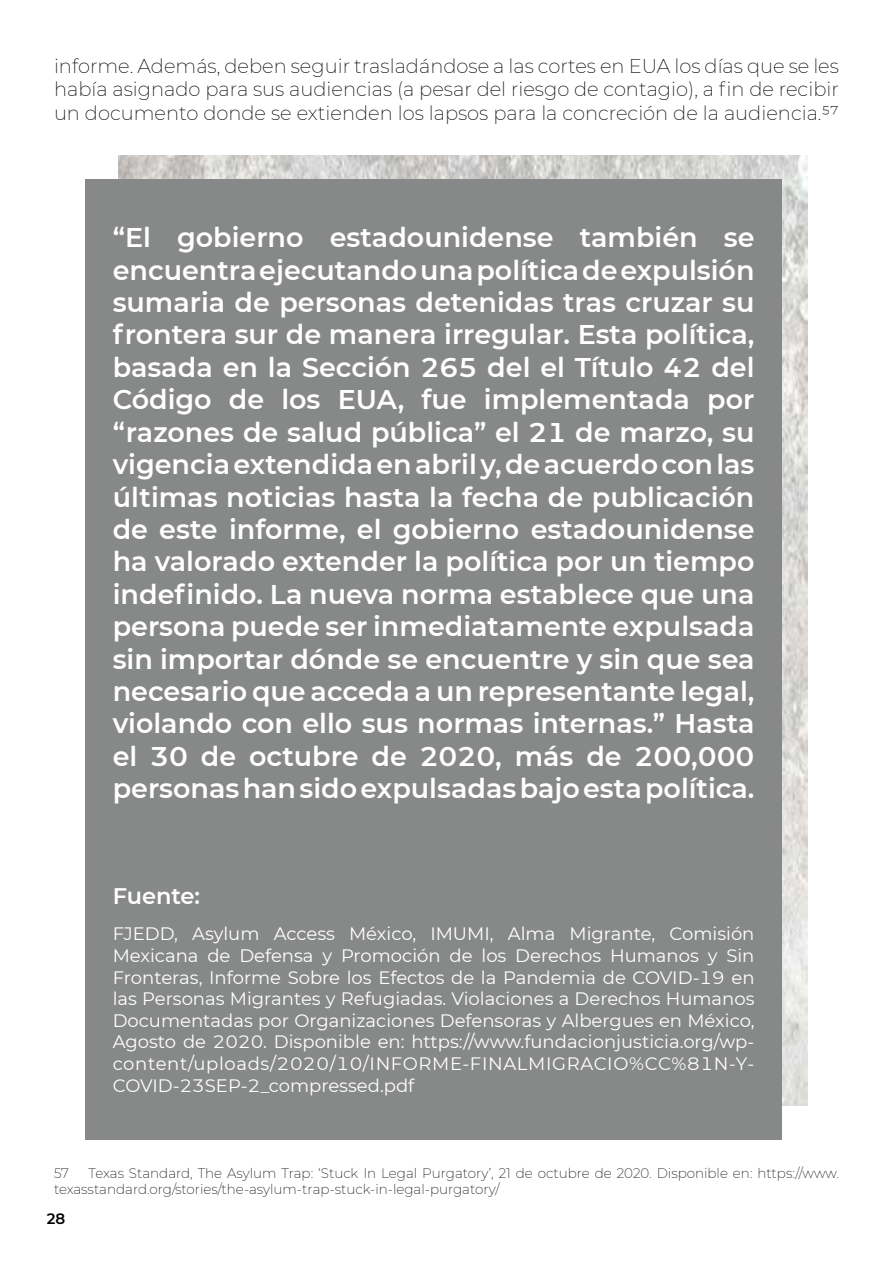
<style>
.page{position:relative;width:893px;height:1263px;background:#fff}
.page>*{position:absolute;margin:0;border:0;box-sizing:border-box;transform-origin:0 0}
.t1{font:600 27px/32.4px "Montserrat";color:#fff;text-align:justify}
.t2{font:600 22.5px "Montserrat";color:#fff}
.t3{font:200 19.5px/23.4px "Montserrat";color:#000;text-align:justify}
.t4{font:18px/21.6px "Montserrat";letter-spacing:.03em;color:#fff;text-align:justify}
.t5{font:600 15px "Montserrat";color:#000}
.t6{font:200 13.5px/16.2px "Montserrat";color:#000}
</style>
<div class="page">
<img style="left:118px;top:155px;width:689px;height:951px">
<div style="left:85px;top:179px;width:697px;height:961px;background:#878988"></div>
<p class="t3" style="left:54px;top:54px;width:786px">informe. Además, deben seguir trasladándose a las cortes en EUA los días que se les había asignado para sus audiencias (a pesar del riesgo de contagio), a fin de recibir un documento donde se extienden los lapsos para la concreción de la audiencia.57</p>
<p class="t1" style="left:113px;top:220px;width:643px">“El gobierno estadounidense también se encuentra ejecutando una política de expulsión sumaria de personas detenidas tras cruzar su frontera sur de manera irregular. Esta política, basada en la Sección 265 del el Título 42 del Código de los EUA, fue implementada por “razones de salud pública” el 21 de marzo, su vigencia extendida en abril y, de acuerdo con las últimas noticias hasta la fecha de publicación de este informe, el gobierno estadounidense ha valorado extender la política por un tiempo indefinido. La nueva norma establece que una persona puede ser inmediatamente expulsada sin importar dónde se encuentre y sin que sea necesario que acceda a un representante legal, violando con ello sus normas internas.” Hasta el 30 de octubre de 2020, más de 200,000 personas han sido expulsadas bajo esta política.</p>
<p class="t2" style="left:113px;top:880px;width:89px">Fuente:</p>
<p class="t4" style="left:113px;top:922px;width:643px">FJEDD, Asylum Access México, IMUMI, Alma Migrante, Comisión Mexicana de Defensa y Promoción de los Derechos Humanos y Sin Fronteras, Informe Sobre los Efectos de la Pandemia de COVID-19 en las Personas Migrantes y Refugiadas. Violaciones a Derechos Humanos Documentadas por Organizaciones Defensoras y Albergues en México, Agosto de 2020. Disponible en: https://www.fundacionjusticia.org/wp&shy;content/uploads/2020/10/INFORME-FINALMIGRACIO%CC%81N-Y-COVID-23SEP-2_compressed.pdf</p>
<p class="t6" style="left:54px;top:1165px;width:786px;text-indent:35px">Texas Standard, The Asylum Trap: ‘Stuck In Legal Purgatory’, 21 de octubre de 2020. Disponible en: https://www. texasstandard.org/stories/the-asylum-trap-stuck-in-legal-purgatory/</p>
<p class="t5" style="left:47px;top:1207px;width:20px">28</p>
<p class="t6" style="left:54px;top:1165px;width:17px">57</p>
</div>
